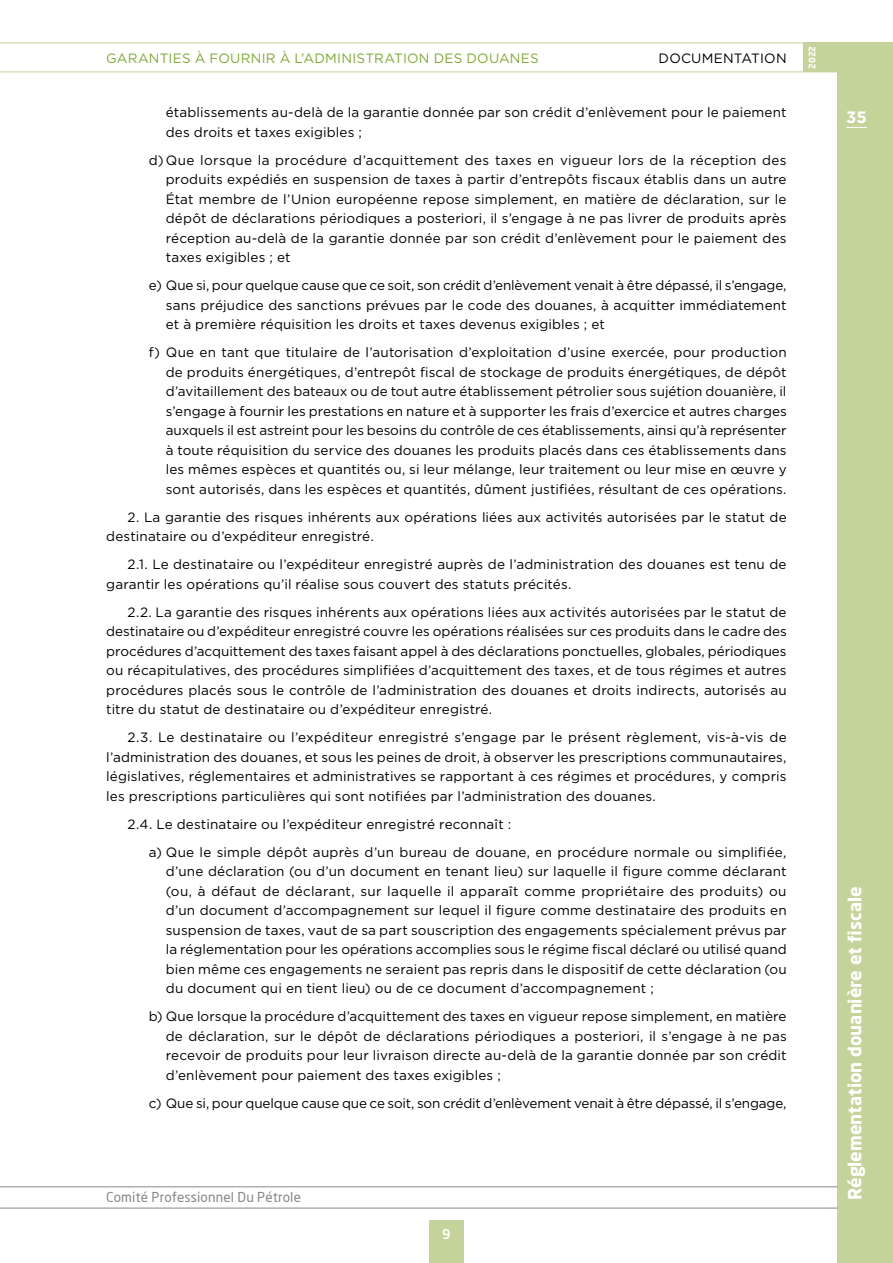
<style>
.page{position:relative;width:893px;height:1263px;background:#fff}
.page>*{position:absolute;margin:0;border:0;box-sizing:border-box;transform-origin:0 0}
.t1{font:700 18px "Neo Sans";color:#fff}
.t2{font:700 16.5px "Gotham";color:#fff}
.t3{font:13.5px/19.5px "Gotham";letter-spacing:.01em;color:#000;text-align:justify}
.t4{font:13.5px "Gotham";letter-spacing:-.01em;color:#000}
.t5{font:13.5px "Gotham";letter-spacing:.02em;color:#7cab30}
.t6{font:13.5px "Neo Sans";letter-spacing:.01em;color:#878787}
.t7{font:500 13.5px "Neo Sans";color:#fff}
.t8{font:700 9px "Neo Sans";color:#fff}
</style>
<div class="page">
<div style="left:838px;top:71px;width:55px;height:1192px;background:#c4d39a"></div>
<div style="left:804px;top:43px;width:89px;height:29px;background:#c4d39a"></div>
<hr style="left:0;top:43px;width:893px;height:1px;background:#c4d39a">
<hr style="left:0;top:72px;width:893px;height:1px;background:#c4d39a">
<hr style="left:0;top:1186px;width:838px;height:1px;background:#878787">
<hr style="left:0;top:1208px;width:838px;height:1px;background:#878787">
<div style="left:429px;top:1220px;width:34px;height:43px;background:#c4d39a"></div>
<svg style="left:846px;top:127px;width:21px;height:1px"></svg>
<p class="t5" style="left:106px;top:49px;width:434px">GARANTIES À FOURNIR À L’ADMINISTRATION DES DOUANES</p>
<p class="t3" style="left:659px;top:48px;width:130px">DOCUMENTATION</p>
<p class="t8" style="left:806px;top:69px;width:25px;rotate:-90deg">2022</p>
<p class="t3" style="left:166px;top:102px;width:622px">établissements au-delà de la garantie donnée par son crédit d’enlèvement pour le paiement des droits et taxes exigibles ;</p>
<p class="t3" style="left:166px;top:150px;width:622px;text-indent:-17px">d) Que lorsque la procédure d’acquittement des taxes en vigueur lors de la réception des produits expédiés en suspension de taxes à partir d’entrepôts fiscaux établis dans un autre État membre de l’Union européenne repose simplement, en matière de déclaration, sur le dépôt de déclarations périodiques a posteriori, il s’engage à ne pas livrer de produits après réception au-delà de la garantie donnée par son crédit d’enlèvement pour le paiement des taxes exigibles ; et</p>
<p class="t3" style="left:166px;top:275px;width:622px;text-indent:-17px">e) Que si, pour quelque cause que ce soit, son crédit d’enlèvement venait à être dépassé, il s’engage, sans préjudice des sanctions prévues par le code des douanes, à acquitter immédiatement et à première réquisition les droits et taxes devenus exigibles ; et</p>
<p class="t3" style="left:166px;top:342px;width:622px;text-indent:-17px">f) Que en tant que titulaire de l’autorisation d’exploitation d’usine exercée, pour production de produits énergétiques, d’entrepôt fiscal de stockage de produits énergétiques, de dépôt d’avitaillement des bateaux ou de tout autre établissement pétrolier sous sujétion douanière, il s’engage à fournir les prestations en nature et à supporter les frais d’exercice et autres charges auxquels il est astreint pour les besoins du contrôle de ces établissements, ainsi qu’à représenter à toute réquisition du service des douanes les produits placés dans ces établissements dans les mêmes espèces et quantités ou, si leur mélange, leur traitement ou leur mise en œuvre y sont autorisés, dans les espèces et quantités, dûment justifiées, résultant de ces opérations.</p>
<p class="t3" style="left:106px;top:507px;width:682px;text-indent:21px">2. La garantie des risques inhérents aux opérations liées aux activités autorisées par le statut de destinataire ou d’expéditeur enregistré.</p>
<p class="t3" style="left:106px;top:554px;width:682px;text-indent:21px">2.1. Le destinataire ou l’expéditeur enregistré auprès de l’administration des douanes est tenu de garantir les opérations qu’il réalise sous couvert des statuts précités.</p>
<p class="t3" style="left:106px;top:602px;width:682px;text-indent:21px">2.2. La garantie des risques inhérents aux opérations liées aux activités autorisées par le statut de destinataire ou d’expéditeur enregistré couvre les opérations réalisées sur ces produits dans le cadre des procédures d’acquittement des taxes faisant appel à des déclarations ponctuelles, globales, périodiques ou récapitulatives, des procédures simplifiées d’acquittement des taxes, et de tous régimes et autres procédures placés sous le contrôle de l’administration des douanes et droits indirects, autorisés au titre du statut de destinataire ou d’expéditeur enregistré.</p>
<p class="t3" style="left:106px;top:727px;width:682px;text-indent:21px">2.3. Le destinataire ou l’expéditeur enregistré s’engage par le présent règlement, vis-à-vis de l’administration des douanes, et sous les peines de droit, à observer les prescriptions communautaires, législatives, réglementaires et administratives se rapportant à ces régimes et procédures, y compris les prescriptions particulières qui sont notifiées par l’administration des douanes.</p>
<p class="t3" style="left:149px;top:809px;width:639px;line-height:28px;text-indent:-21px">2.4. Le destinataire ou l’expéditeur enregistré reconnaît :<br>a) Que le simple dépôt auprès d’un bureau de douane, en procédure normale ou simplifiée,</p>
<p class="t3" style="left:166px;top:861px;width:622px">d’une déclaration (ou d’un document en tenant lieu) sur laquelle il figure comme déclarant (ou, à défaut de déclarant, sur laquelle il apparaît comme propriétaire des produits) ou d’un document d’accompagnement sur lequel il figure comme destinataire des produits en suspension de taxes, vaut de sa part souscription des engagements spécialement prévus par la réglementation pour les opérations accomplies sous le régime fiscal déclaré ou utilisé quand bien même ces engagements ne seraient pas repris dans le dispositif de cette déclaration (ou du document qui en tient lieu) ou de ce document d’accompagnement ;</p>
<p class="t3" style="left:166px;top:1006px;width:622px;text-indent:-17px">b) Que lorsque la procédure d’acquittement des taxes en vigueur repose simplement, en matière de déclaration, sur le dépôt de déclarations périodiques a posteriori, il s’engage à ne pas recevoir de produits pour leur livraison directe au-delà de la garantie donnée par son crédit d’enlèvement pour paiement des taxes exigibles ;</p>
<p class="t4" style="left:149px;top:1094px;width:639px">c) Que si, pour quelque cause que ce soit, son crédit d’enlèvement venait à être dépassé, il s’engage,</p>
<p class="t6" style="left:106px;top:1189px;width:196px">Comité Professionnel Du Pétrole</p>
<p class="t7" style="left:442px;top:1226px;width:10px">9</p>
<p class="t2" style="left:846px;top:106px;width:22px">35</p>
<h1 class="t1" style="left:843px;top:1200px;width:315px;rotate:-90deg">Réglementation douanière et fiscale</h1>
</div>
